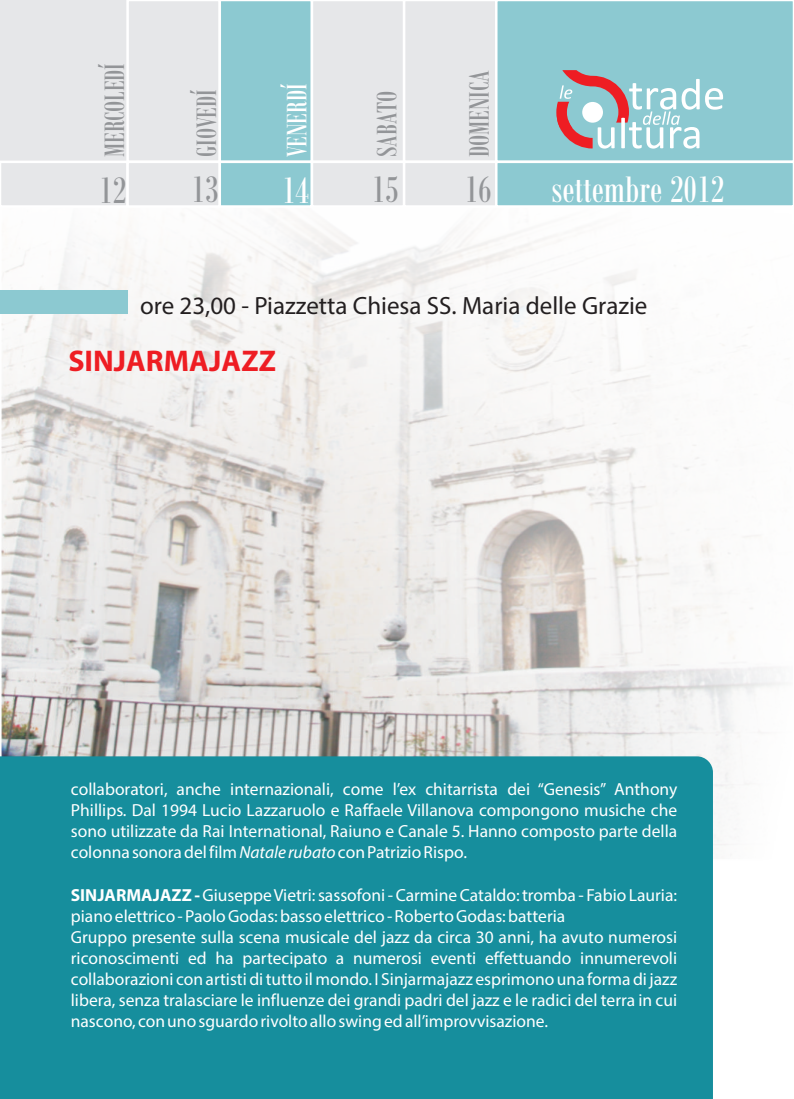
<style>
.page{position:relative;width:794px;height:1099px;background:#fff}
.page>*{position:absolute;margin:0;border:0;box-sizing:border-box;transform-origin:0 0}
.t1{font:40px "Bodoni MT Condensed";color:#fff}
.t2{font:40px "Bodoni MT Condensed";color:#939598}
.t3{font:30.5px "Bodoni MT Condensed";color:#939598}
.t4{font:30.5px "Bodoni MT Condensed";color:#fff}
.t5{font:700 30px "Myriad Pro";color:#ee1d23}
.t6{font:25px "Myriad Pro";color:#231f20}
.t7{font:17.5px/21px "Myriad Pro";color:#fff;text-align:justify}
.s1{font-style:italic}
.s2{font-weight:700}
</style>
<div class="page">
<img style="left:1px;top:221px;width:780px;height:624px">
<div style="left:0;top:290px;width:128px;height:24px;background:#8cc9d1"></div>
<svg style="left:0;top:0;width:793px;height:206px;background:#bed8dd"></svg>
<div style="left:0;top:756px;width:713px;height:342px;background:#168e9d"></div>
<h2 class="t3" style="left:105px;top:157px;width:95px;rotate:-90deg">MERCOLEDÍ</h2>
<h2 class="t3" style="left:196px;top:157px;width:69px;rotate:-90deg">GIOVEDÍ</h2>
<h2 class="t4" style="left:287px;top:157px;width:75px;rotate:-90deg">VENERDÍ</h2>
<h2 class="t3" style="left:377px;top:157px;width:68px;rotate:-90deg">SABATO</h2>
<h2 class="t3" style="left:469px;top:157px;width:88px;rotate:-90deg">DOMENICA</h2>
<h1 class="t2" style="left:99px;top:177px;width:29px">12</h1>
<h1 class="t2" style="left:191px;top:177px;width:29px">13</h1>
<h1 class="t1" style="left:282px;top:177px;width:29px">14</h1>
<h1 class="t2" style="left:372px;top:177px;width:29px">15</h1>
<h1 class="t2" style="left:465px;top:177px;width:29px">16</h1>
<h1 class="t1" style="left:551px;top:177px;width:174px">settembre 2012</h1>
<h3 class="t6" style="left:140px;top:295px;width:509px">ore 23,00 - Piazzetta Chiesa SS. Maria delle Grazie</h3>
<h3 class="t5" style="left:68px;top:349px;width:209px">SINJARMAJAZZ</h3>
<p class="t7" style="left:71px;top:779px;width:608px">collaboratori, anche internazionali, come l’ex chitarrista dei “Genesis” Anthony Phillips. Dal 1994 Lucio Lazzaruolo e Raffaele Villanova compongono musiche che sono utilizzate da Rai International, Raiuno e Canale 5. Hanno composto parte della colonna sonora del film <span class="s1">Natale rubato</span>con Patrizio Rispo.</p>
<p class="t7" style="left:71px;top:885px;width:608px;text-align:left"><span class="s2">SINJARMAJAZZ -</span> Giuseppe Vietri: sassofoni - Carmine Cataldo: tromba - Fabio Lauria: piano elettrico - Paolo Godas: basso elettrico - Roberto Godas: batteria<br>Gruppo presente sulla scena musicale del jazz da circa 30 anni, ha avuto numerosi riconoscimenti ed ha partecipato a numerosi eventi effettuando innumerevoli collaborazioni con artisti di tutto il mondo. I Sinjarmajazz esprimono una forma di jazz libera, senza tralasciare le influenze dei grandi padri del jazz e le radici del terra in cui nascono, con uno sguardo rivolto allo swing ed all’improvvisazione.</p>
</div>
